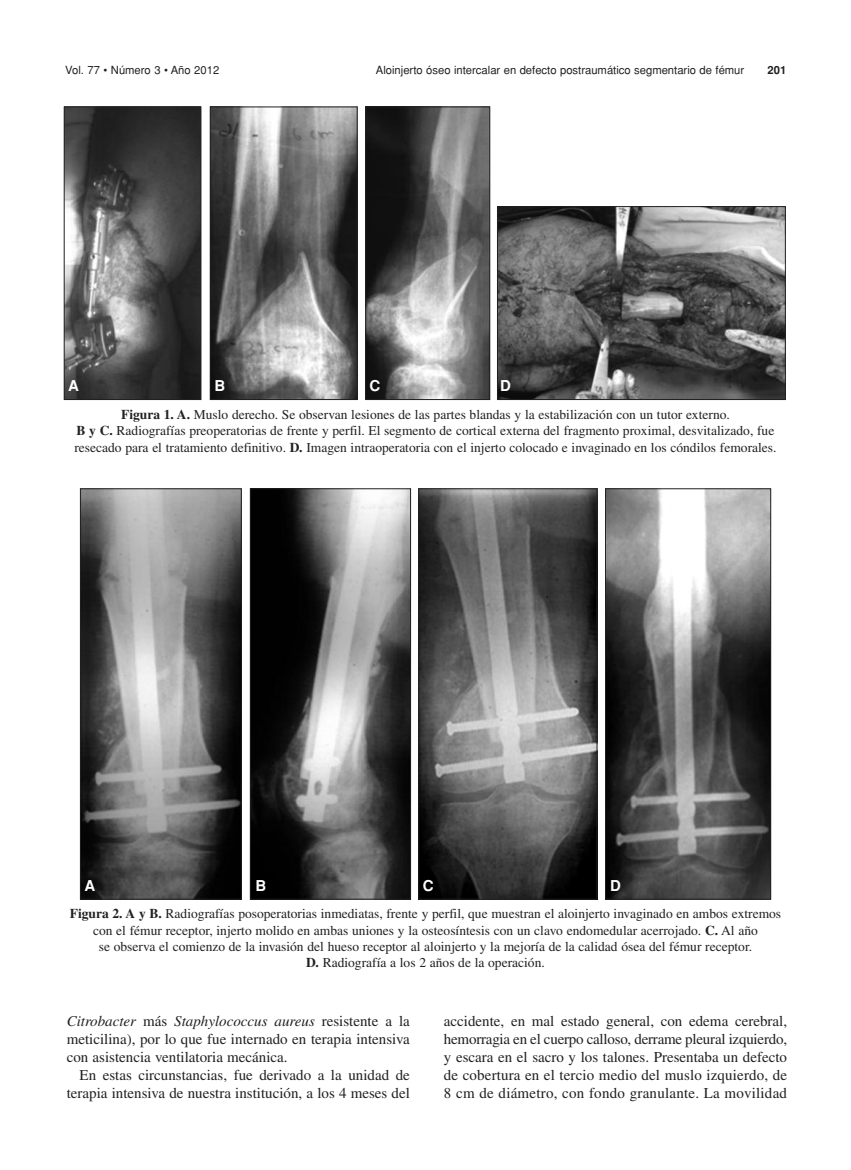
<style>
.page{position:relative;width:851px;height:1170px;background:#fff}
.page>*{position:absolute;margin:0;border:0;box-sizing:border-box;transform-origin:0 0}
.t1{font:15px/18px "Times";color:#231f20;text-align:justify}
.t2{font:700 15px "Helvetica";color:#fff}
.t3{font:13.5px/16.2px "Times";color:#231f20;text-align:center}
.t4{font:11.25px "Helvetica";color:#231f20}
.t5{font:700 11.25px "Helvetica";color:#231f20}
.s1{font-weight:700}
.s2{font-style:italic}
</style>
<div class="page">
<img style="left:66px;top:109px;width:133px;height:289px">
<div style="left:64px;top:107px;width:137px;height:293px;border:1px solid #231f20"></div>
<img style="left:82px;top:490px;width:158px;height:407px">
<div style="left:80px;top:488px;width:162px;height:411px;border:1px solid #231f20"></div>
<img style="left:252px;top:490px;width:157px;height:407px">
<div style="left:250px;top:488px;width:161px;height:411px;border:1px solid #231f20"></div>
<img style="left:420px;top:490px;width:175px;height:407px">
<div style="left:418px;top:488px;width:179px;height:411px;border:1px solid #231f20"></div>
<img style="left:607px;top:490px;width:162px;height:407px">
<div style="left:605px;top:488px;width:166px;height:411px;border:1px solid #231f20"></div>
<img style="left:212px;top:109px;width:143px;height:289px">
<div style="left:210px;top:107px;width:147px;height:293px;border:1px solid #231f20"></div>
<img style="left:367px;top:109px;width:121px;height:289px">
<div style="left:365px;top:107px;width:125px;height:293px;border:1px solid #231f20"></div>
<img style="left:499px;top:208px;width:284px;height:190px">
<div style="left:497px;top:206px;width:288px;height:194px;border:1px solid #231f20"></div>
<p class="t4" style="left:65px;top:63px;width:155px">Vol. 77 • Número 3 • Año 2012</p>
<p class="t4" style="left:376px;top:63px;width:370px">Aloinjerto óseo intercalar en defecto postraumático segmentario de fémur</p>
<p class="t5" style="left:767px;top:63px;width:20px">201</p>
<p class="t2" style="left:68px;top:377px;width:12px">A</p>
<p class="t2" style="left:214px;top:377px;width:12px">B</p>
<p class="t2" style="left:369px;top:377px;width:12px">C</p>
<p class="t2" style="left:500px;top:377px;width:12px">D</p>
<p class="t3" style="left:74px;top:408px;width:703px"><span class="s1">Figura 1. A.</span> Muslo derecho. Se observan lesiones de las partes blandas y la estabilización con un tutor externo.<br><span class="s1">B y C.</span> Radiografías preoperatorias de frente y perfil. El segmento de cortical externa del fragmento proximal, desvitalizado, fue resecado para el tratamiento definitivo. <span class="s1">D.</span> Imagen intraoperatoria con el injerto colocado e invaginado en los cóndilos femorales.</p>
<p class="t2" style="left:84px;top:876px;width:12px">A</p>
<p class="t2" style="left:255px;top:876px;width:12px">B</p>
<p class="t2" style="left:422px;top:876px;width:12px">C</p>
<p class="t2" style="left:610px;top:876px;width:12px">D</p>
<p class="t3" style="left:70px;top:907px;width:712px"><span class="s1">Figura 2. A y B.</span> Radiografías posoperatorias inmediatas, frente y perfil, que muestran el aloinjerto invaginado en ambos extremos con el fémur receptor, injerto molido en ambas uniones y la osteosíntesis con un clavo endomedular acerrojado. <span class="s1">C.</span> Al año<br>se observa el comienzo de la invasión del hueso receptor al aloinjerto y la mejoría de la calidad ósea del fémur receptor.<br><span class="s1">D.</span> Radiografía a los 2 años de la operación.</p>
<p class="t1" style="left:67px;top:1013px;width:344px"><span class="s2">Citrobacter</span> más <span class="s2">Staphylococcus aureus</span> resistente a la meticilina), por lo que fue internado en terapia intensiva con asistencia ventilatoria mecánica.</p>
<p class="t1" style="left:67px;top:1067px;width:344px;text-align:right">En estas circunstancias, fue derivado a la unidad de terapia intensiva de nuestra institución, a los 4 meses del</p>
<p class="t1" style="left:444px;top:1013px;width:344px">accidente, en mal estado general, con edema cerebral, hemorragia en el cuerpo calloso, derrame pleural izquierdo, y escara en el sacro y los talones. Presentaba un defecto de cobertura en el tercio medio del muslo izquierdo, de 8 cm de diámetro, con fondo granulante. La movilidad</p>
</div>
